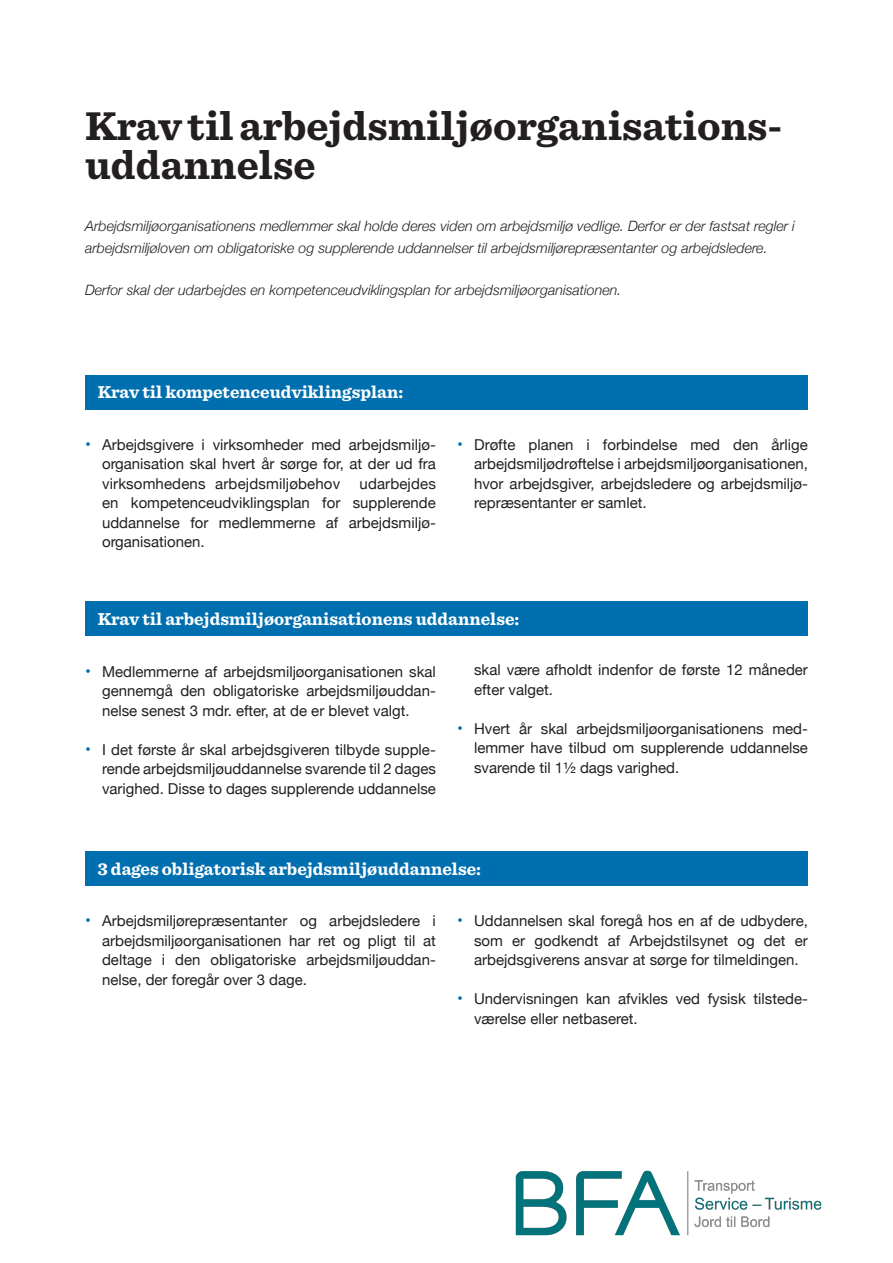
<style>
.page{position:relative;width:893px;height:1263px;background:#fff}
.page>*{position:absolute;margin:0;border:0;box-sizing:border-box;transform-origin:0 0}
.overskrift{font:700 42px/39px "Sentinel";color:#231f20}
.Bjælketext{font:700 18px "Sentinel";color:#fff}
.brød{font:15px/19.5px "Helvetica Neue";color:#231f20;text-align:justify}
.underoverskrift-kurs{font:italic 300 14.25px "Helvetica Neue";color:#231f20}
.s1{font-size:16.5px;color:#006faf}
</style>
<div class="page">
<div style="left:85px;top:375px;width:723px;height:34px;background:#006faf"></div>
<div style="left:85px;top:602px;width:723px;height:34px;background:#006faf"></div>
<div style="left:85px;top:851px;width:723px;height:34px;background:#006faf"></div>
<img style="left:515px;top:1170px;width:307px;height:66px">
<p class="overskrift" style="left:85px;top:105px;width:699px">Krav til arbejdsmiljøorganisations&shy;uddannelse</p>
<p class="underoverskrift-kurs" style="left:85px;top:215px;width:711px">Arbejdsmiljøorganisationens medlemmer skal holde deres viden om arbejdsmiljø vedlige. Derfor er der fastsat regler i</p>
<p class="underoverskrift-kurs" style="left:85px;top:236px;width:684px">arbejdsmiljøloven om obligatoriske og supplerende uddannelser til arbejdsmiljørepræsentanter og arbejdsledere.</p>
<p class="underoverskrift-kurs" style="left:85px;top:278px;width:538px">Derfor skal der udarbejdes en kompetenceudviklingsplan for arbejdsmiljøorganisationen.</p>
<p class="Bjælketext" style="left:98px;top:378px;width:307px">Krav til kompetenceudviklingsplan:</p>
<p class="brød" style="left:102px;top:435px;width:335px;text-indent:-17px"><span class="s1">•</span> Arbejdsgivere i virksomheder med arbejdsmiljø&shy;organisation skal hvert år sørge for, at der ud fra virksomhedens arbejdsmiljøbehov</p>
<p class="brød" style="left:102px;top:474px;width:335px;text-indent:257px">udarbejdes en kompetenceudviklingsplan for supplerende uddannelse for medlemmerne af arbejdsmiljø&shy;organisationen.</p>
<p class="brød" style="left:474px;top:435px;width:335px;text-indent:-17px"><span class="s1">•</span> Drøfte planen i forbindelse med den årlige arbejdsmiljødrøftelse i arbejdsmiljøorganisationen, hvor arbejdsgiver, arbejdsledere og arbejdsmiljø&shy;repræsentanter er samlet.</p>
<p class="Bjælketext" style="left:98px;top:605px;width:423px">Krav til arbejdsmiljøorganisationens uddannelse:</p>
<p class="brød" style="left:102px;top:662px;width:335px;text-indent:-17px"><span class="s1">•</span> Medlemmerne af arbejdsmiljøorganisationen skal gennemgå den obligatoriske arbejdsmiljøuddan&shy;nelse senest 3 mdr. efter, at de er blevet valgt.</p>
<p class="brød" style="left:102px;top:740px;width:335px;text-indent:-17px"><span class="s1">•</span> I det første år skal arbejdsgiveren tilbyde supple&shy;rende arbejdsmiljøuddannelse svarende til 2 dages varighed. Disse to dages supplerende uddannelse</p>
<p class="brød" style="left:474px;top:661px;width:335px">skal være afholdt indenfor de første 12 måneder efter valget.</p>
<p class="brød" style="left:474px;top:719px;width:335px;text-indent:-17px"><span class="s1">•</span> Hvert år skal arbejdsmiljøorganisationens med&shy;lemmer have tilbud om supplerende uddannelse svarende til 1½ dags varighed.</p>
<p class="Bjælketext" style="left:98px;top:854px;width:385px">3 dages obligatorisk arbejdsmiljøuddannelse:</p>
<p class="brød" style="left:102px;top:912px;width:335px;text-indent:-17px"><span class="s1">•</span> Arbejdsmiljørepræsentanter og arbejdsledere i arbejdsmiljøorganisationen har ret og pligt til at deltage i den obligatoriske arbejdsmiljøuddan&shy;nelse, der foregår over 3 dage.</p>
<p class="brød" style="left:474px;top:912px;width:335px;text-indent:-17px"><span class="s1">•</span> Uddannelsen skal foregå hos en af de udbydere, som er godkendt af Arbejdstilsynet og det er arbejdsgiverens ansvar at sørge for tilmeldingen.</p>
<p class="brød" style="left:474px;top:990px;width:335px;text-indent:-17px"><span class="s1">•</span> Undervisningen kan afvikles ved fysisk tilstede&shy;værelse eller netbaseret.</p>
</div>
